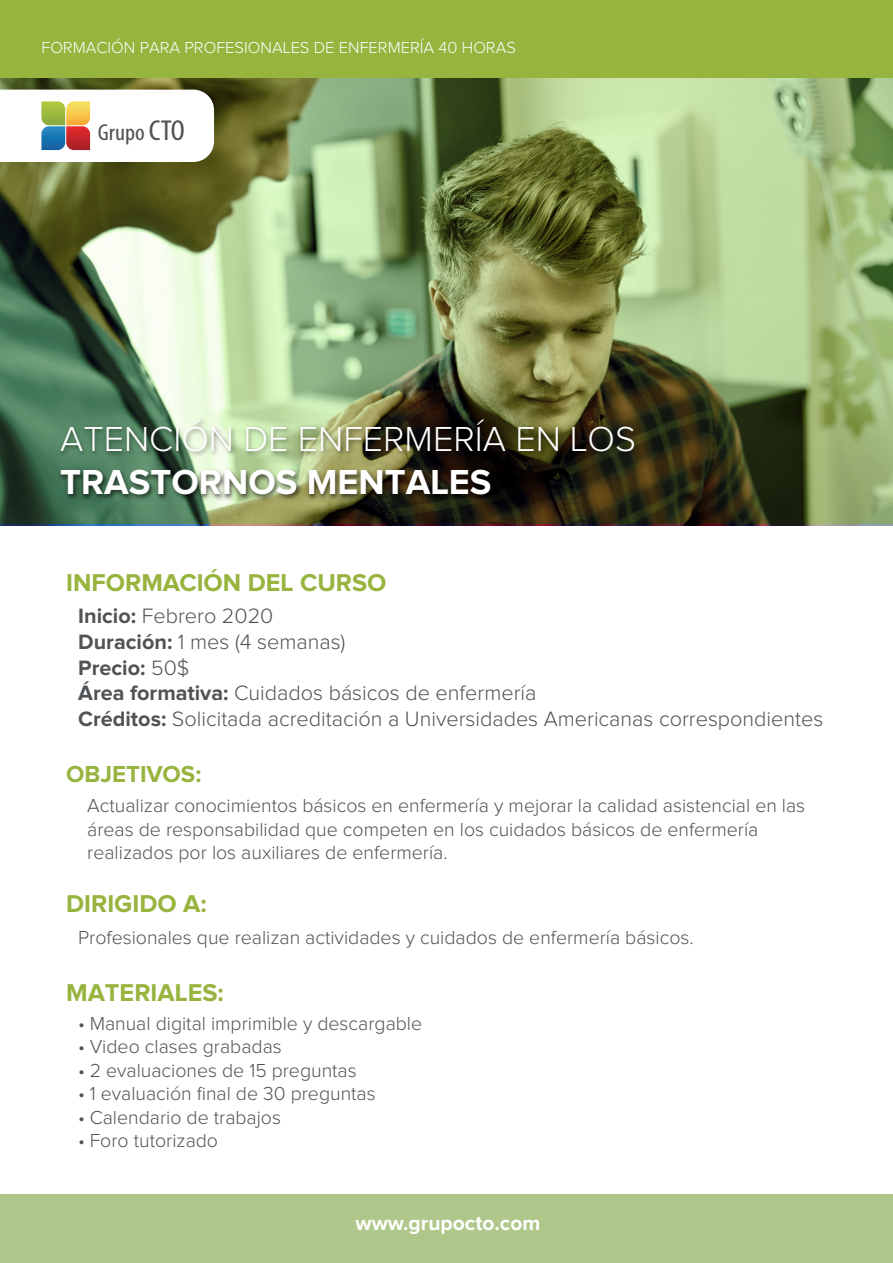
<style>
.page{position:relative;width:893px;height:1263px;background:#fff}
.page>*{position:absolute;margin:0;border:0;box-sizing:border-box;transform-origin:0 0}
.t1{font:300 36px "Proxima Nova";color:#fff}
.t2{font:700 36px "Proxima Nova";color:#fff}
.t3{font:700 25.2px "Proxima Nova";color:#96b43e}
.t4{font:700 24px "Proxima Nova";color:#96b43e}
.t5{font:condensed 23.1px "Myriad Pro";color:#505356;scale:1.09 1}
.t6{font:300 21.6px/25.8px "Proxima Nova";color:#505356}
.t7{font:700 21px "Proxima Nova";color:#fff}
.t8{font:300 19.5px/23.4px "Proxima Nova";color:#505356}
.t9{font:300 16.5px "Proxima Nova";color:#fff}
.s1{font-size:28.95px}
.s2{font-weight:700}
</style>
<div class="page">
<img style="left:0;top:77px;width:893px;height:447px">
<img style="left:55px;top:414px;width:600px;height:98px">
<div style="left:0;top:0;width:893px;height:77px;background:#96b43e"></div>
<div style="left:0;top:1194px;width:893px;height:69px;background:#afc78b"></div>
<svg style="left:0;top:90px;width:214px;height:72px"></svg>
<p class="t9" style="left:41px;top:40px;width:476px">FORMACIÓN PARA PROFESIONALES DE ENFERMERÍA 40 HORAS</p>
<p class="t5" style="left:98px;top:119px;width:81px">Grupo <span class="s1">CTO</span></p>
<h1 class="t1" style="left:60px;top:423px;width:577px">ATENCIÓN DE ENFERMERÍA EN LOS</h1>
<h1 class="t2" style="left:60px;top:466px;width:433px">TRASTORNOS MENTALES</h1>
<p class="t3" style="left:66px;top:571px;width:322px">INFORMACIÓN DEL CURSO</p>
<p class="t6" style="left:78px;top:604px;width:747px"><span class="s2">Inicio:</span> Febrero 2020<br><span class="s2">Duración:</span> 1 mes (4 semanas)<br><span class="s2">Precio:</span> 50$<br><span class="s2">Área formativa:</span> Cuidados básicos de enfermería<br><span class="s2">Créditos:</span> Solicitada acreditación a Universidades Americanas correspondientes</p>
<p class="t4" style="left:66px;top:763px;width:137px">OBJETIVOS:</p>
<p class="t8" style="left:87px;top:795px;width:719px">Actualizar conocimientos básicos en enfermería y mejorar la calidad asistencial en las áreas de responsabilidad que competen en los cuidados básicos de enfermería realizados por los auxiliares de enfermería.</p>
<p class="t3" style="left:66px;top:892px;width:142px">DIRIGIDO A:</p>
<p class="t8" style="left:78px;top:927px;width:617px">Profesionales que realizan actividades y cuidados de enfermería básicos.</p>
<p class="t3" style="left:66px;top:981px;width:159px">MATERIALES:</p>
<p class="t8" style="left:78px;top:1012px;width:346px">• Manual digital imprimible y descargable</p>
<p class="t8" style="left:78px;top:1036px;width:205px">• Video clases grabadas</p>
<p class="t8" style="left:78px;top:1059px;width:280px">• 2 evaluaciones de 15 preguntas</p>
<p class="t8" style="left:78px;top:1083px;width:299px">• 1 evaluación final de 30 preguntas</p>
<p class="t8" style="left:78px;top:1106px;width:204px">• Calendario de trabajos</p>
<p class="t8" style="left:78px;top:1129px;width:141px">• Foro tutorizado</p>
<p class="t7" style="left:356px;top:1213px;width:186px">www.grupocto.com</p>
</div>
